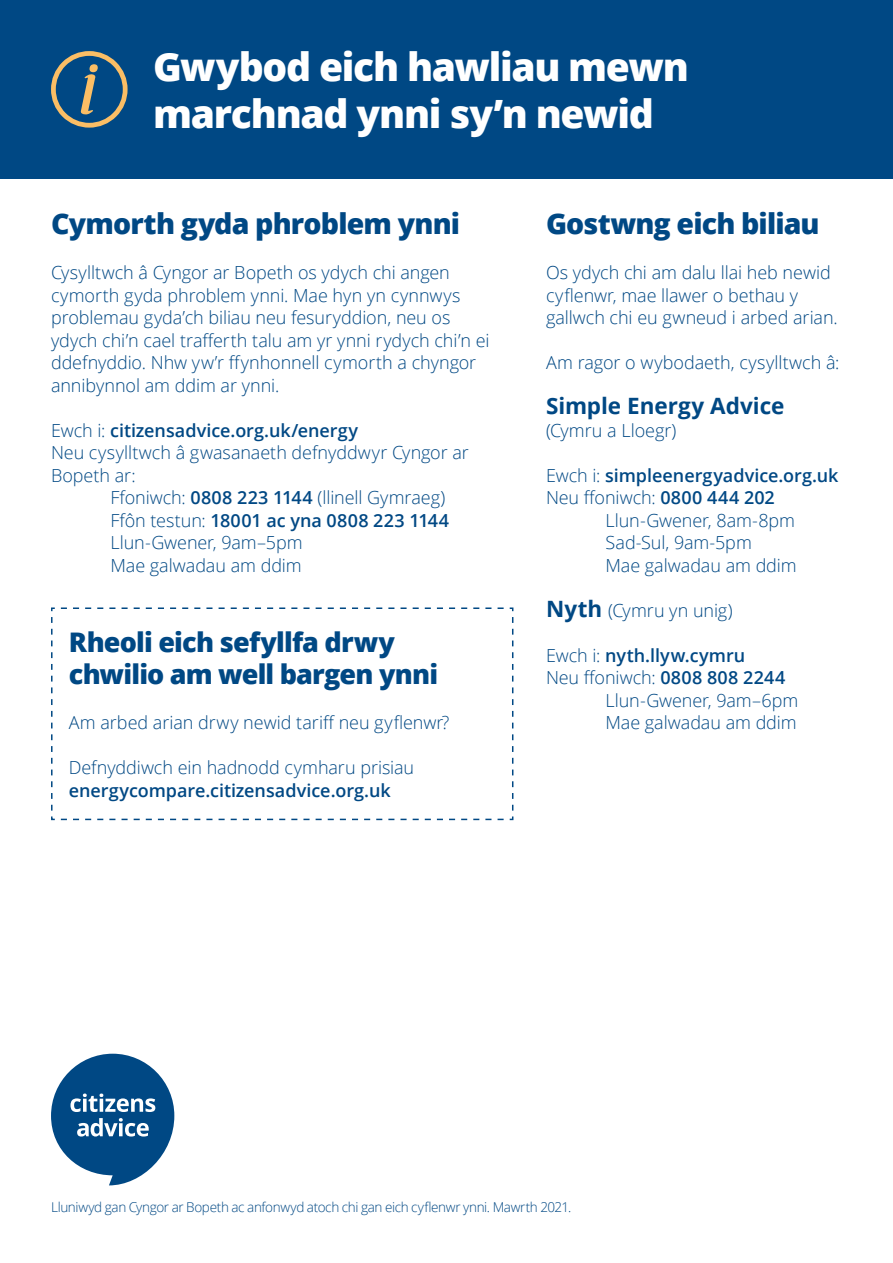
<style>
.page{position:relative;width:893px;height:1263px;background:#fff}
.page>*{position:absolute;margin:0;border:0;box-sizing:border-box;transform-origin:0 0}
.Heading{font:800 39px/46.8px "Open Sans";letter-spacing:-.03em;color:#fff}
.Heading-2{font:800 28.5px "Open Sans";letter-spacing:-.03em;color:#004884}
.Heading-3{font:800 27px/32.4px "Open Sans";letter-spacing:-.03em;color:#004884}
.t1{font:700 22.5px "Open Sans";color:#004884}
.t2{font:300 18px/22.5px "Open Sans";letter-spacing:-.005em;color:#004884}
.t3{font:600 18px "Open Sans";color:#004884}
.t4{font:300 13.5px "Open Sans";letter-spacing:-.025em;color:#004884}
.s1{font-weight:300}
.s2{font-weight:600}
.s3{font-weight:700;font-size:22.5px}
</style>
<div class="page">
<div style="left:0;top:0;width:893px;height:179px;background:#004884"></div>
<svg style="left:51px;top:51px;width:77px;height:77px"></svg>
<svg style="left:51px;top:1054px;width:123px;height:131px"></svg>
<svg style="left:51px;top:607px;width:463px;height:214px"></svg>
<p class="Heading" style="left:153px;top:41px;width:537px">Gwybod eich hawliau mewn marchnad ynni sy’n newid</p>
<p class="Heading-2" style="left:51px;top:202px;width:411px">Cymorth gyda phroblem ynni</p>
<p class="t2" style="left:51px;top:261px;width:440px">Cysylltwch â Cyngor ar Bopeth os ydych chi angen cymorth gyda phroblem ynni. Mae hyn yn cynnwys problemau gyda’ch biliau neu fesuryddion, neu os ydych chi’n cael trafferth talu am yr ynni rydych chi’n ei ddefnyddio. Nhw yw’r ffynhonnell cymorth a chyngor annibynnol am ddim ar ynni.</p>
<p class="t3" style="left:51px;top:418px;width:309px"><span class="s1">Ewch i:</span> citizensadvice.org.uk/energy</p>
<p class="t2" style="left:51px;top:441px;width:419px">Neu cysylltwch â gwasanaeth defnyddwyr Cyngor ar<br>Bopeth ar:</p>
<p class="t2" style="left:111px;top:486px;width:336px">Ffoniwch: <span class="s2">0808 223 1144</span> (llinell Gymraeg)</p>
<p class="t3" style="left:111px;top:508px;width:340px"><span class="s1">Ffôn testun:</span> 18001 ac yna 0808 223 1144</p>
<p class="t2" style="left:111px;top:531px;width:194px">Llun-Gwener, 9am–5pm</p>
<p class="t2" style="left:111px;top:553px;width:193px">Mae galwadau am ddim</p>
<p class="Heading-3" style="left:69px;top:624px;width:371px">Rheoli eich sefyllfa drwy chwilio am well bargen ynni</p>
<p class="t2" style="left:69px;top:711px;width:382px">Am arbed arian drwy newid tariff neu gyflenwr?</p>
<p class="t2" style="left:69px;top:756px;width:347px">Defnyddiwch ein hadnodd cymharu prisiau</p>
<p class="t3" style="left:69px;top:778px;width:323px">energycompare.citizensadvice.org.uk</p>
<p class="Heading-2" style="left:546px;top:202px;width:275px">Gostwng eich biliau</p>
<p class="t2" style="left:546px;top:261px;width:293px">Os ydych chi am dalu llai heb newid cyflenwr, mae llawer o bethau y gallwch chi eu gwneud i arbed arian.</p>
<p class="t2" style="left:546px;top:351px;width:295px">Am ragor o wybodaeth, cysylltwch â:</p>
<p class="t1" style="left:546px;top:390px;width:240px">Simple Energy Advice</p>
<p class="t2" style="left:546px;top:418px;width:132px">(Cymru a Lloegr)</p>
<p class="t3" style="left:546px;top:463px;width:294px"><span class="s1">Ewch i:</span> simpleenergyadvice.org.uk</p>
<p class="t2" style="left:546px;top:486px;width:230px">Neu ffoniwch: <span class="s2">0800 444 202</span></p>
<p class="t2" style="left:605px;top:508px;width:191px">Llun-Gwener, 8am-8pm</p>
<p class="t2" style="left:605px;top:531px;width:148px">Sad-Sul, 9am-5pm</p>
<p class="t2" style="left:605px;top:553px;width:193px">Mae galwadau am ddim</p>
<p class="t2" style="left:546px;top:598px;width:188px"><span class="s3">Nyth</span> (Cymru yn unig)</p>
<p class="t3" style="left:546px;top:643px;width:201px"><span class="s1">Ewch i:</span> nyth.llyw.cymru</p>
<p class="t2" style="left:546px;top:666px;width:241px">Neu ffoniwch: <span class="s2">0808 808 2244</span></p>
<p class="t2" style="left:605px;top:688px;width:194px">Llun-Gwener, 9am–6pm<br>Mae galwadau am ddim</p>
<p class="t4" style="left:51px;top:1198px;width:522px">Lluniwyd gan Cyngor ar Bopeth ac anfonwyd atoch chi gan eich cyflenwr ynni. Mawrth 2021.</p>
</div>
